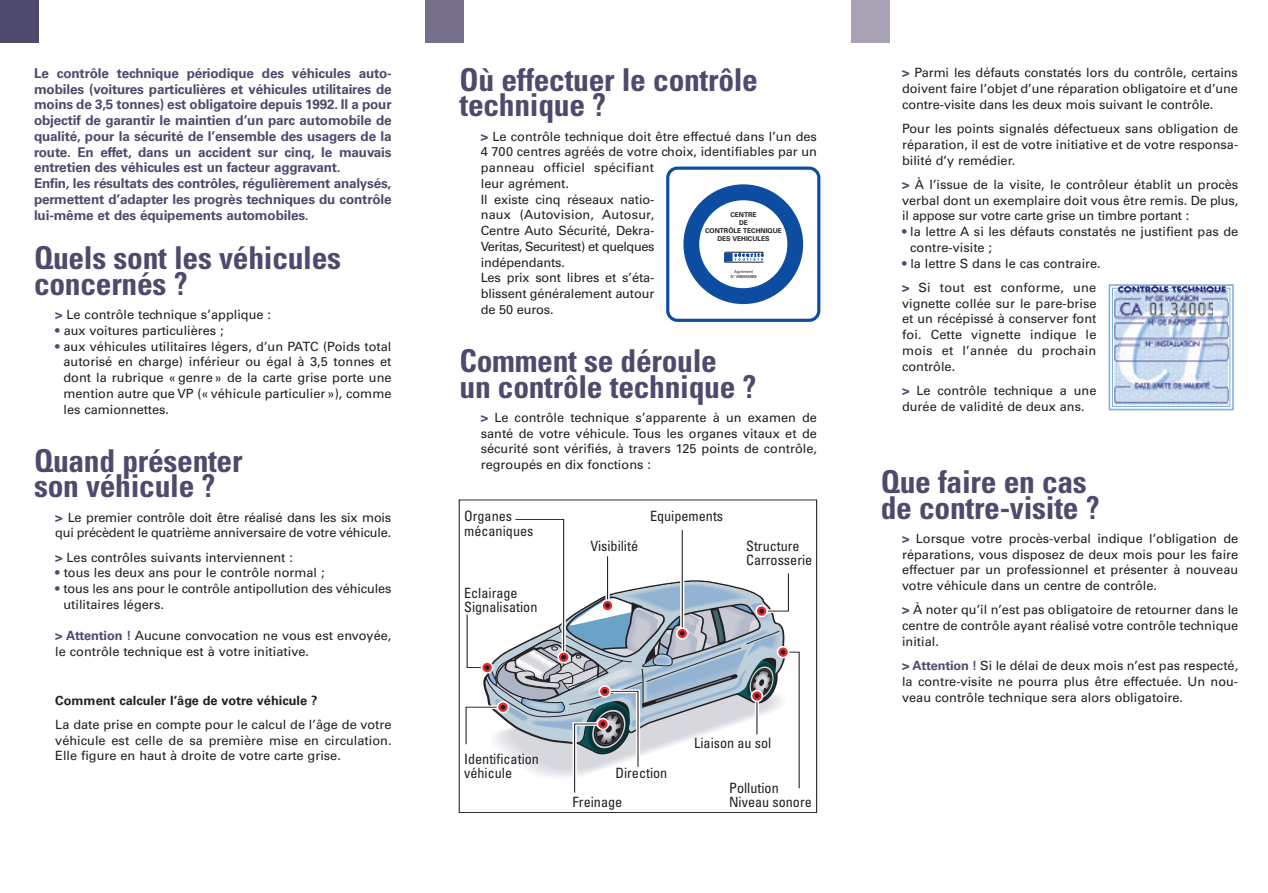
<style>
.page{position:relative;width:1268px;height:893px;background:#fff}
.page>*{position:absolute;margin:0;border:0;box-sizing:border-box;transform-origin:0 0}
.t1{font:700 condensed 31.5px/25.5px "Univers";letter-spacing:-.01em;color:#4e4a6d}
.t2{font:condensed 14.25px/14.2px "Univers";color:#231f20}
.t3{font:700 13.5px/15.8px "Univers";letter-spacing:-.01em;color:#4e4a6d}
.t4{font:12.75px/15.8px "Univers";color:#231f20;text-align:justify}
.t5{font:700 12.75px "Univers";color:#231f20}
.t6{font:700 6.6px/7.9px "Univers";color:#231f20;text-align:center}
.t7{font:4.2px/4.9px "Univers";color:#231f20;text-align:center}
.s1{font-weight:700;color:#4e4a6d}
.s2{color:#4e4a6d}
</style>
<div class="page">
<div style="left:0;top:0;width:38px;height:43px;background:#4e4a6d"></div>
<div style="left:425px;top:0;width:38px;height:43px;background:#77708b"></div>
<div style="left:850px;top:0;width:39px;height:43px;background:#a7a1b3"></div>
<img style="left:1114px;top:290px;width:113px;height:115px">
<div style="left:1108px;top:284px;width:125px;height:126px;border:2px solid #79aedd"></div>
<div style="left:1111px;top:288px;width:118px;height:119px;border:1px solid #79aedd"></div>
<svg style="left:1117px;top:284px;width:108px;height:6px"></svg>
<svg style="left:1114px;top:302px;width:114px;height:14px;background:#b3bdcf"></svg>
<svg style="left:1114px;top:389px;width:114px;height:12px"></svg>
<svg style="left:1114px;top:347px;width:114px;height:12px"></svg>
<svg style="left:1114px;top:325px;width:114px;height:12px"></svg>
<div style="left:666px;top:167px;width:154px;height:155px;border:3px solid #0d4da1;border-radius:10px"></div>
<div style="left:683px;top:184px;width:120px;height:120px;border:16px solid #0d4da1;border-radius:50%"></div>
<svg style="left:724px;top:253px;width:39px;height:8px"></svg>
<hr style="left:724px;top:252px;width:39px;height:1px;background:#231f20">
<hr style="left:724px;top:262px;width:39px;height:1px;background:#231f20">
<div style="left:459px;top:500px;width:357px;height:313px;border:1px solid #231f20"></div>
<svg style="left:465px;top:519px;width:335px;height:274px"></svg>
<p class="t3" style="left:34px;top:66px;width:359px">Le contrôle technique périodique des véhicules auto&shy;mobiles (voitures particulières et véhicules utilitaires de moins de 3,5 tonnes) est obligatoire depuis 1992. Il a pour objectif de garantir le maintien d’un parc automobile de qualité, pour la sécurité de l’ensemble des usagers de la route. En effet, dans un accident sur cinq, le mauvais entretien des véhicules est un facteur aggravant.<br>Enfin, les résultats des contrôles, régulièrement analysés, permettent d’adapter les progrès techniques du contrôle lui-même et des équipements automobiles.</p>
<h1 class="t1" style="left:34px;top:248px;width:308px">Quels sont les véhicules concernés ?</h1>
<p class="t4" style="left:55px;top:308px;width:217px"><span class="s1">&gt;</span> Le contrôle technique s’applique :</p>
<p class="t4" style="left:55px;top:324px;width:170px"><span class="s2">•</span> aux voitures particulières ;</p>
<p class="t4" style="left:63px;top:339px;width:329px;text-indent:-8px"><span class="s2">•</span> aux véhicules utilitaires légers, d’un PATC (Poids total autorisé en charge) inférieur ou égal à 3,5 tonnes et dont la rubrique « genre » de la carte grise porte une mention autre que VP (« véhicule particulier »), comme les camionnettes.</p>
<h1 class="t1" style="left:34px;top:450px;width:210px">Quand présenter son véhicule ?</h1>
<p class="t4" style="left:55px;top:510px;width:337px"><span class="s1">&gt;</span> Le premier contrôle doit être réalisé dans les six mois qui précèdent le quatrième anniversaire de votre véhicule.</p>
<p class="t4" style="left:55px;top:550px;width:239px"><span class="s1">&gt;</span> Les contrôles suivants interviennent :</p>
<p class="t4" style="left:55px;top:566px;width:271px"><span class="s2">•</span> tous les deux ans pour le contrôle normal ;</p>
<p class="t4" style="left:63px;top:582px;width:329px;text-indent:-8px"><span class="s2">•</span> tous les ans pour le contrôle antipollution des véhicules utilitaires légers.</p>
<p class="t4" style="left:55px;top:629px;width:337px"><span class="s1">&gt; Attention !</span> Aucune convocation ne vous est envoyée, le contrôle technique est à votre initiative.</p>
<p class="t5" style="left:55px;top:695px;width:263px">Comment calculer l’âge de votre véhicule ?</p>
<p class="t4" style="left:55px;top:718px;width:338px">La date prise en compte pour le calcul de l’âge de votre véhicule est celle de sa première mise en circulation.<br>Elle figure en haut à droite de votre carte grise.</p>
<h1 class="t1" style="left:459px;top:69px;width:300px">Où effectuer le contrôle technique ?</h1>
<p class="t4" style="left:480px;top:129px;width:338px;text-align:left"><span class="s1">&gt;</span> Le contrôle technique doit être effectué dans l’un des<br>4 700 centres agréés de votre choix, identifiables par un panneau officiel spécifiant<br>leur agrément.<br>Il existe cinq réseaux natio-<br>naux (Autovision, Autosur,<br>Centre Auto Sécurité, Dekra-<br>Veritas, Securitest) et quelques<br>indépendants.<br>Les prix sont libres et s’éta-<br>blissent généralement autour<br>de 50 euros.</p>
<h1 class="t1" style="left:459px;top:351px;width:298px">Comment se déroule<br>un contrôle technique ?</h1>
<p class="t4" style="left:480px;top:411px;width:337px"><span class="s1">&gt;</span> Le contrôle technique s’apparente à un examen de santé de votre véhicule. Tous les organes vitaux et de sécurité sont vérifiés, à travers 125 points de contrôle, regroupés en dix fonctions :</p>
<p class="t6" style="left:705px;top:212px;width:78px">CENTRE<br>DE<br>CONTRÔLE TECHNIQUE<br>DES VEHICULES</p>
<p class="t7" style="left:730px;top:270px;width:28px">Agrément<br>N 888888888</p>
<p class="t2" style="left:464px;top:510px;width:71px">Organes mécaniques</p>
<p class="t2" style="left:464px;top:587px;width:75px">Eclairage<br>Signalisation</p>
<p class="t2" style="left:590px;top:540px;width:49px">Visibilité</p>
<p class="t2" style="left:650px;top:510px;width:75px">Equipements</p>
<p class="t2" style="left:746px;top:540px;width:68px">Structure<br>Carrosserie</p>
<p class="t2" style="left:464px;top:753px;width:76px">Identification véhicule</p>
<p class="t2" style="left:615px;top:767px;width:53px">Direction</p>
<p class="t2" style="left:572px;top:796px;width:51px">Freinage</p>
<p class="t2" style="left:694px;top:737px;width:79px">Liaison au sol</p>
<p class="t2" style="left:729px;top:782px;width:84px">Pollution<br>Niveau sonore</p>
<p class="t4" style="left:901px;top:66px;width:337px"><span class="s1">&gt;</span> Parmi les défauts constatés lors du contrôle, certains doivent faire l’objet d’une réparation obligatoire et d’une contre-visite dans les deux mois suivant le contrôle.</p>
<p class="t4" style="left:901px;top:122px;width:338px">Pour les points signalés défectueux sans obligation de réparation, il est de votre initiative et de votre responsa&shy;bilité d’y remédier.</p>
<p class="t4" style="left:901px;top:177px;width:338px"><span class="s1">&gt;</span> À l’issue de la visite, le contrôleur établit un procès verbal dont un exemplaire doit vous être remis. De plus, il appose sur votre carte grise un timbre portant :</p>
<p class="t4" style="left:910px;top:225px;width:329px;text-indent:-8px"><span class="s2">•</span> la lettre A si les défauts constatés ne justifient pas de contre-visite ;</p>
<p class="t4" style="left:901px;top:252px;width:200px;line-height:24.3px"><span class="s2">•</span> la lettre S dans le cas contraire. <span class="s1">&gt;</span> Si tout est conforme, une</p>
<p class="t4" style="left:901px;top:296px;width:196px">vignette collée sur le pare-brise et un récépissé à conserver font foi. Cette vignette indique le mois et l’année du prochain contrôle.</p>
<p class="t4" style="left:901px;top:383px;width:196px"><span class="s1">&gt;</span> Le contrôle technique a une durée de validité de deux ans.</p>
<h1 class="t1" style="left:880px;top:472px;width:220px">Que faire en cas de contre-visite ?</h1>
<p class="t4" style="left:901px;top:532px;width:338px"><span class="s1">&gt;</span> Lorsque votre procès-verbal indique l’obligation de réparations, vous disposez de deux mois pour les faire effectuer par un professionnel et présenter à nouveau votre véhicule dans un centre de contrôle.</p>
<p class="t4" style="left:901px;top:603px;width:338px"><span class="s1">&gt;</span> À noter qu’il n’est pas obligatoire de retourner dans le centre de contrôle ayant réalisé votre contrôle technique initial.</p>
<p class="t4" style="left:901px;top:659px;width:337px"><span class="s1">&gt; Attention !</span> Si le délai de deux mois n’est pas respecté, la contre-visite ne pourra plus être effectuée. Un nou&shy;veau contrôle technique sera alors obligatoire.</p>
</div>
